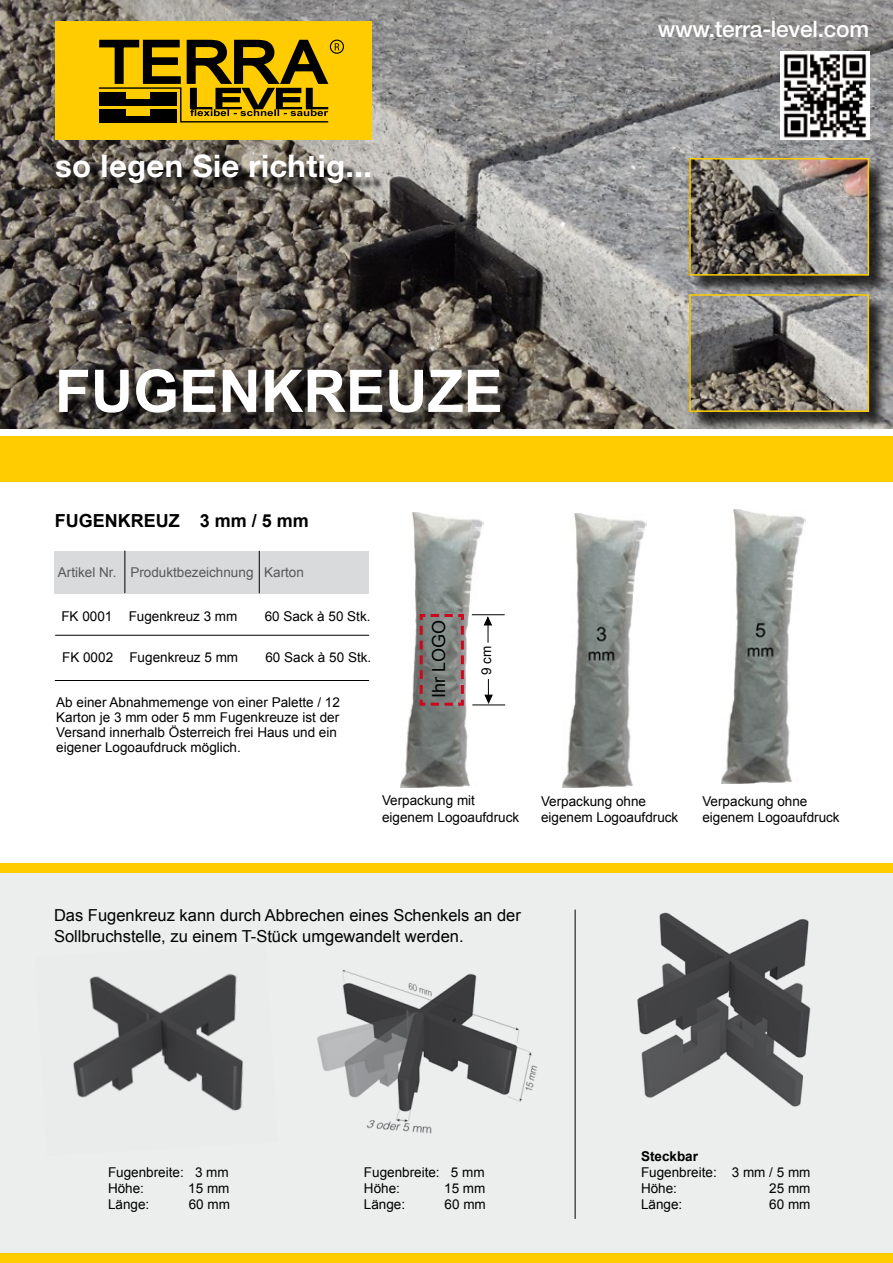
<style>
.page{position:relative;width:893px;height:1263px;background:#fff}
.page>*{position:absolute;margin:0;border:0;box-sizing:border-box;transform-origin:0 0}
.t1{font:700 58.8px "Arial";color:#fff}
.t2{font:700 31.2px "Helvetica Neue LT Pro";letter-spacing:.01em;color:#fff}
.t3{font:500 22.65px "Helvetica Neue LT Pro";letter-spacing:-.01em;color:#fff}
.t4{font:700 18px "Arial";color:#000}
.t5{font:18px "Arial";color:#000}
.t6{font:16.5px/21px "Arial";color:#000}
.t7{font:13.5px/16.2px "Arial";color:#000}
.t8{font:13.5px "Arial";color:#58585a}
.t9{font:700 13.5px "Arial";color:#000}
</style>
<div class="page">
<div style="left:0;top:872px;width:893px;height:391px;background:#eceded"></div>
<img style="left:400px;top:512px;width:84px;height:275px">
<img style="left:562px;top:513px;width:84px;height:275px">
<svg style="left:418px;top:612px;width:47px;height:95px;background:#867676"></svg>
<img style="left:721px;top:509px;width:84px;height:275px">
<hr style="left:472px;top:614px;width:33px;height:1px;background:#000">
<hr style="left:472px;top:704px;width:33px;height:1px;background:#000">
<svg style="left:483px;top:616px;width:9px;height:27px"></svg>
<svg style="left:483px;top:679px;width:10px;height:25px"></svg>
<img style="left:317px;top:970px;width:220px;height:164px">
<img style="left:73px;top:974px;width:170px;height:137px">
<div style="left:55px;top:551px;width:314px;height:42px;background:#d9dadb"></div>
<hr style="left:124px;top:551px;width:1px;height:42px;background:#000">
<hr style="left:55px;top:635px;width:314px;height:1px;background:#000">
<hr style="left:259px;top:551px;width:1px;height:42px;background:#000">
<hr style="left:55px;top:680px;width:314px;height:1px;background:#000">
<img style="left:637px;top:912px;width:174px;height:195px">
<hr style="left:575px;top:909px;width:1px;height:310px;background:#000">
<img style="left:0;top:0;width:893px;height:429px">
<div style="left:0;top:436px;width:893px;height:45px;background:#fecc00"></div>
<svg style="left:61px;top:159px;width:322px;height:37px;background:#5d5851"></svg>
<div style="left:55px;top:21px;width:317px;height:119px;background:#fecc00"></div>
<div style="left:330px;top:40px;width:14px;height:14px;border:1px solid #000;border-radius:50%"></div>
<svg style="left:98px;top:39px;width:241px;height:84px"></svg>
<img style="left:781px;top:51px;width:88px;height:88px">
<div style="left:691px;top:160px;width:196px;height:134px;background:#000;opacity:.75"></div>
<img style="left:692px;top:161px;width:174px;height:112px">
<div style="left:689px;top:158px;width:180px;height:118px;border:2px solid #fecc00"></div>
<div style="left:691px;top:296px;width:196px;height:134px;background:#000;opacity:.75"></div>
<img style="left:692px;top:297px;width:174px;height:112px">
<div style="left:689px;top:294px;width:180px;height:118px;border:2px solid #fecc00"></div>
<div style="left:0;top:863px;width:893px;height:10px;background:#fecc00"></div>
<div style="left:0;top:1253px;width:893px;height:10px;background:#fecc00"></div>
<div style="left:62px;top:372px;width:457px;height:59px;background:#000;opacity:.75"></div>
<h2 class="t2" style="left:55px;top:146px;width:318px">so legen Sie richtig...</h2>
<h1 class="t1" style="left:55px;top:352px;width:449px">FUGENKREUZE</h1>
<h3 class="t4" style="left:55px;top:509px;width:256px">FUGENKREUZ 3 mm / 5 mm</h3>
<p class="t8" style="left:58px;top:563px;width:197px">Artikel Nr. Produktbezeichnung</p>
<p class="t7" style="left:61px;top:608px;width:178px">FK 0001 Fugenkreuz 3 mm</p>
<p class="t8" style="left:264px;top:563px;width:41px">Karton</p>
<p class="t7" style="left:265px;top:608px;width:107px">60 Sack à 50 Stk.</p>
<p class="t7" style="left:62px;top:649px;width:178px">FK 0002 Fugenkreuz 5 mm</p>
<p class="t7" style="left:265px;top:649px;width:107px">60 Sack à 50 Stk.</p>
<p class="t7" style="left:56px;top:694px;width:285px;line-height:15px">Ab einer Abnahmemenge von einer Palette / 12<br>Karton je 3 mm oder 5 mm Fugenkreuze ist der Versand innerhalb Österreich frei Haus und ein eigener Logoaufdruck möglich.</p>
<h3 class="t5" style="left:427px;top:698px;width:80px;rotate:-90deg">Ihr LOGO</h3>
<p class="t7" style="left:479px;top:675px;width:31px;rotate:-90deg">9 cm</p>
<h3 class="t3" style="left:658px;top:16px;width:213px">www.terra-level.com</h3>
<p class="t7" style="left:382px;top:793px;width:139px">Verpackung mit eigenem Logoaufdruck</p>
<p class="t7" style="left:541px;top:793px;width:139px">Verpackung ohne eigenem Logoaufdruck</p>
<p class="t7" style="left:702px;top:793px;width:139px">Verpackung ohne eigenem Logoaufdruck</p>
<p class="t6" style="left:54px;top:905px;width:468px">Das Fugenkreuz kann durch Abbrechen eines Schenkels an der<br>Sollbruchstelle, zu einem T-Stück umgewandelt werden.</p>
<p class="t7" style="left:108px;top:1164px;width:122px">Fugenbreite: 3 mm<br>Höhe:</p>
<p class="t7" style="left:188px;top:1180px;width:43px">15 mm</p>
<p class="t7" style="left:364px;top:1164px;width:122px">Fugenbreite: 5 mm<br>Höhe:</p>
<p class="t7" style="left:444px;top:1180px;width:43px">15 mm</p>
<p class="t9" style="left:641px;top:1147px;width:59px">Steckbar</p>
<p class="t7" style="left:641px;top:1164px;width:171px">Fugenbreite: 3 mm / 5 mm<br>Höhe:</p>
<p class="t7" style="left:769px;top:1180px;width:43px">25 mm</p>
<p class="t7" style="left:108px;top:1196px;width:43px">Länge:</p>
<p class="t7" style="left:189px;top:1196px;width:43px">60 mm</p>
<p class="t7" style="left:364px;top:1196px;width:43px">Länge:</p>
<p class="t7" style="left:445px;top:1196px;width:43px">60 mm</p>
<p class="t7" style="left:641px;top:1196px;width:43px">Länge:</p>
<p class="t7" style="left:769px;top:1196px;width:43px">60 mm</p>
</div>
